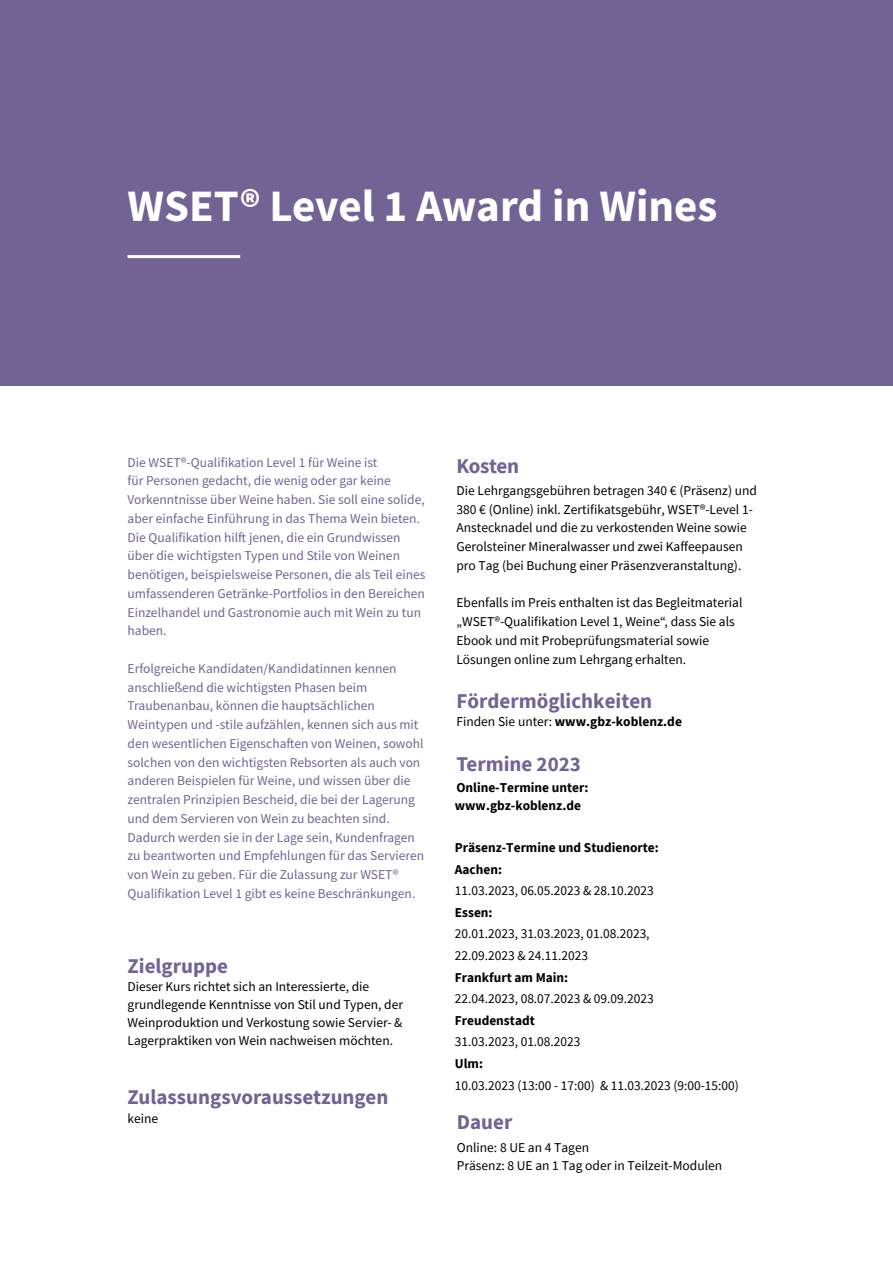
<style>
.page{position:relative;width:893px;height:1263px;background:#fff}
.page>*{position:absolute;margin:0;border:0;box-sizing:border-box;transform-origin:0 0}
.t1{font:700 45px "Source Sans Pro";color:#fff}
.t2{font:700 21px "Source Sans Pro";color:#736394}
.t3{font:13.5px/18.8px "Source Sans Pro";color:#736394}
.t4{font:13.5px/18.8px "Source Sans Pro";color:#000}
.t5{font:700 13.5px/18.1px "Source Sans Pro";color:#000}
.s1{font-weight:400}
</style>
<div class="page">
<div style="left:0;top:0;width:893px;height:386px;background:#736394"></div>
<hr style="left:128px;top:255px;width:112px;height:3px;background:#fff">
<h1 class="t1" style="left:128px;top:175px;width:591px">WSET® Level 1 Award in Wines</h1>
<p class="t3" style="left:128px;top:453px;width:299px">Die WSET®-Qualifikation Level 1 für Weine ist<br>für Personen gedacht, die wenig oder gar keine Vorkenntnisse über Weine haben. Sie soll eine solide, aber einfache Einführung in das Thema Wein bieten.<br>Die Qualifikation hilft jenen, die ein Grundwissen über die wichtigsten Typen und Stile von Weinen benötigen, beispielsweise Personen, die als Teil eines umfassenderen Getränke-Portfolios in den Bereichen Einzelhandel und Gastronomie auch mit Wein zu tun haben.</p>
<p class="t3" style="left:128px;top:659px;width:298px">Erfolgreiche Kandidaten/Kandidatinnen kennen anschließend die wichtigsten Phasen beim Traubenanbau, können die hauptsächlichen Weintypen und -stile aufzählen, kennen sich aus mit den wesentlichen Eigenschaften von Weinen, sowohl solchen von den wichtigsten Rebsorten als auch von anderen Beispielen für Weine, und wissen über die zentralen Prinzipien Bescheid, die bei der Lagerung und dem Servieren von Wein zu beachten sind.<br>Dadurch werden sie in der Lage sein, Kundenfragen zu beantworten und Empfehlungen für das Servieren von Wein zu geben. Für die Zulassung zur WSET® Qualifikation Level 1 gibt es keine Beschränkungen.</p>
<h2 class="t2" style="left:128px;top:952px;width:102px">Zielgruppe</h2>
<p class="t4" style="left:128px;top:977px;width:277px;line-height:18px">Dieser Kurs richtet sich an Interessierte, die grundlegende Kenntnisse von Stil und Typen, der Weinproduktion und Verkostung sowie Servier- &amp; Lagerpraktiken von Wein nachweisen möchten.</p>
<h2 class="t2" style="left:128px;top:1083px;width:262px">Zulassungsvoraussetzungen</h2>
<p class="t4" style="left:128px;top:1109px;width:32px">keine</p>
<h2 class="t2" style="left:456px;top:451px;width:64px">Kosten</h2>
<p class="t4" style="left:456px;top:481px;width:302px">Die Lehrgangsgebühren betragen 340 € (Präsenz) und 380 € (Online) inkl. Zertifikatsgebühr, WSET®-Level 1- Anstecknadel und die zu verkostenden Weine sowie Gerolsteiner Mineralwasser und zwei Kaffeepausen pro Tag (bei Buchung einer Präsenzveranstaltung).</p>
<p class="t4" style="left:456px;top:593px;width:287px">Ebenfalls im Preis enthalten ist das Begleitmaterial „WSET®-Qualifikation Level 1, Weine“, dass Sie als Ebook und mit Probeprüfungsmaterial sowie Lösungen online zum Lehrgang erhalten.</p>
<h2 class="t2" style="left:456px;top:687px;width:197px">Fördermöglichkeiten</h2>
<p class="t5" style="left:456px;top:712px;width:227px"><span class="s1">Finden Sie unter:</span> www.gbz-koblenz.de</p>
<h2 class="t2" style="left:456px;top:749px;width:126px">Termine 2023</h2>
<p class="t5" style="left:455px;top:778px;width:135px">Online-Termine unter: www.gbz-koblenz.de</p>
<p class="t5" style="left:455px;top:836px;width:205px;line-height:21.6px">Präsenz-Termine und Studienorte:<br>Aachen:</p>
<p class="t4" style="left:455px;top:881px;width:200px">11.03.2023, 06.05.2023 &amp; 28.10.2023</p>
<p class="t5" style="left:455px;top:903px;width:39px">Essen:</p>
<p class="t4" style="left:455px;top:923px;width:196px;line-height:21.6px">20.01.2023, 31.03.2023, 01.08.2023,<br>22.09.2023 &amp; 24.11.2023</p>
<p class="t5" style="left:455px;top:968px;width:115px">Frankfurt am Main:</p>
<p class="t4" style="left:455px;top:989px;width:200px">22.04.2023, 08.07.2023 &amp; 09.09.2023</p>
<p class="t5" style="left:455px;top:1011px;width:81px">Freudenstadt</p>
<p class="t4" style="left:455px;top:1032px;width:127px">31.03.2023, 01.08.2023</p>
<p class="t5" style="left:455px;top:1054px;width:30px">Ulm:</p>
<p class="t4" style="left:455px;top:1075px;width:285px">10.03.2023 (13:00 - 17:00) &amp; 11.03.2023 (9:00-15:00)</p>
<h2 class="t2" style="left:457px;top:1108px;width:57px">Dauer</h2>
<p class="t4" style="left:457px;top:1137px;width:267px">Online: 8 UE an 4 Tagen<br>Präsenz: 8 UE an 1 Tag oder in Teilzeit-Modulen</p>
</div>
